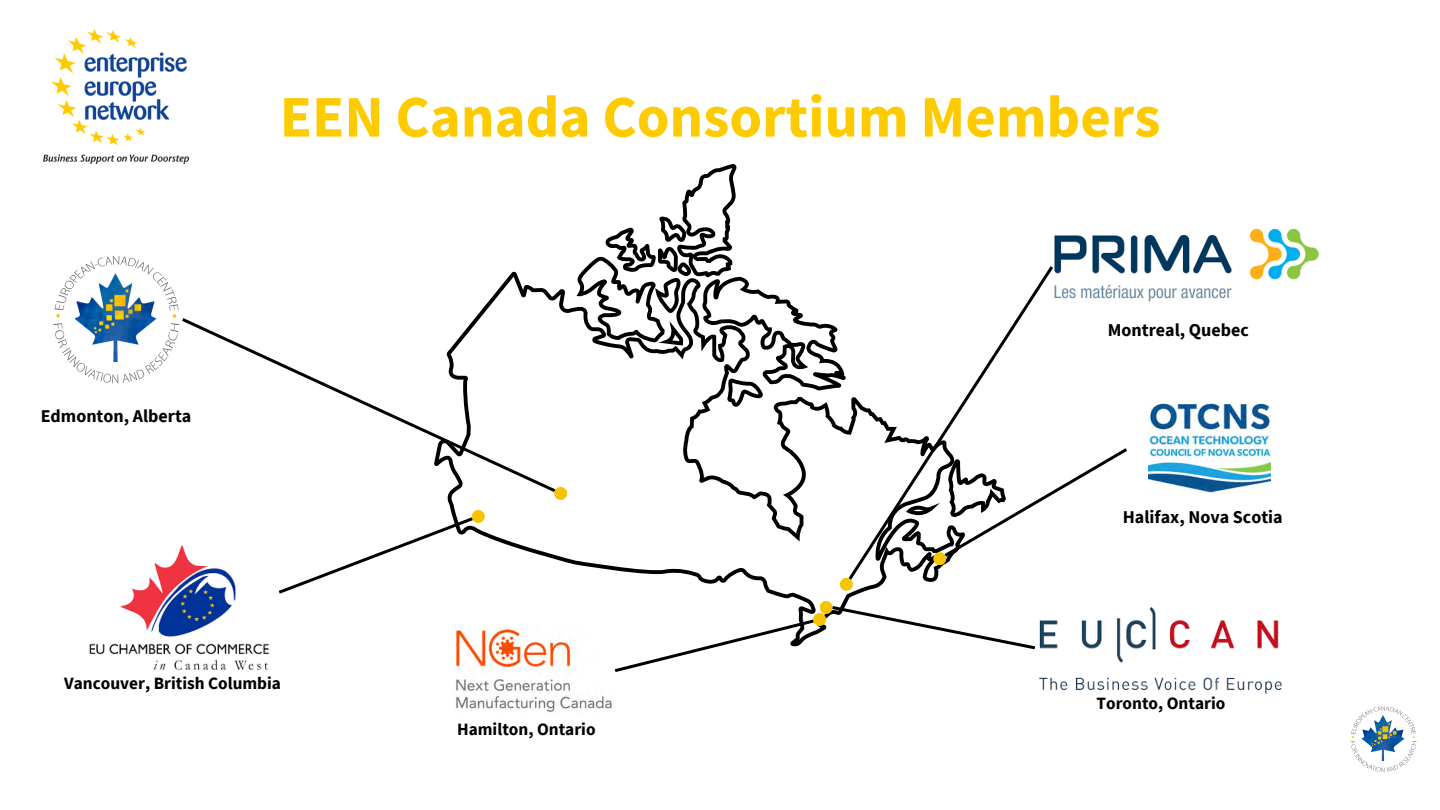
<style>
.page{position:relative;width:1440px;height:810px;background:#fff}
.page>*{position:absolute;margin:0;border:0;box-sizing:border-box;transform-origin:0 0}
.t1{font:700 59px "Source Sans Pro";color:#fecb00}
.t2{font:700 18px "Source Sans Pro";color:#000}
.t3{font:700 17.3px "Source Sans Pro";color:#000}
</style>
<div class="page">
<img style="left:44px;top:29px;width:144px;height:134px">
<svg style="left:447px;top:272px;width:437px;height:362px"></svg>
<svg style="left:576px;top:164px;width:270px;height:243px"></svg>
<div style="left:554px;top:487px;width:13px;height:13px;background:#f6c403;border-radius:50%"></div>
<div style="left:472px;top:510px;width:13px;height:13px;background:#f6c403;border-radius:50%"></div>
<div style="left:820px;top:601px;width:13px;height:13px;background:#f6c403;border-radius:50%"></div>
<img style="left:89px;top:545px;width:181px;height:125px">
<img style="left:53px;top:256px;width:126px;height:128px">
<img style="left:1039px;top:607px;width:243px;height:86px">
<div style="left:813px;top:613px;width:13px;height:13px;background:#f6c403;border-radius:50%"></div>
<div style="left:840px;top:578px;width:13px;height:13px;background:#f6c403;border-radius:50%"></div>
<img style="left:455px;top:626px;width:157px;height:86px">
<img style="left:1149px;top:403px;width:121px;height:90px">
<img style="left:1054px;top:228px;width:265px;height:74px">
<img style="left:1350px;top:706px;width:67px;height:66px">
<svg style="left:278px;top:515px;width:198px;height:81px"></svg>
<svg style="left:179px;top:315px;width:380px;height:180px"></svg>
<svg style="left:846px;top:263px;width:210px;height:320px"></svg>
<svg style="left:906px;top:445px;width:221px;height:115px"></svg>
<svg style="left:829px;top:604px;width:207px;height:46px"></svg>
<svg style="left:612px;top:617px;width:205px;height:55px"></svg>
<p class="t1" style="left:280px;top:79px;width:882px">EEN Canada Consortium Members</p>
<p class="t2" style="left:41px;top:404px;width:152px">Edmonton, Alberta</p>
<p class="t3" style="left:64px;top:672px;width:218px">Vancouver, British Columbia</p>
<p class="t3" style="left:457px;top:718px;width:140px">Hamilton, Ontario</p>
<p class="t2" style="left:1108px;top:319px;width:142px">Montreal, Quebec</p>
<p class="t2" style="left:1123px;top:506px;width:161px">Halifax, Nova Scotia</p>
<p class="t3" style="left:1097px;top:692px;width:130px">Toronto, Ontario</p>
</div>
